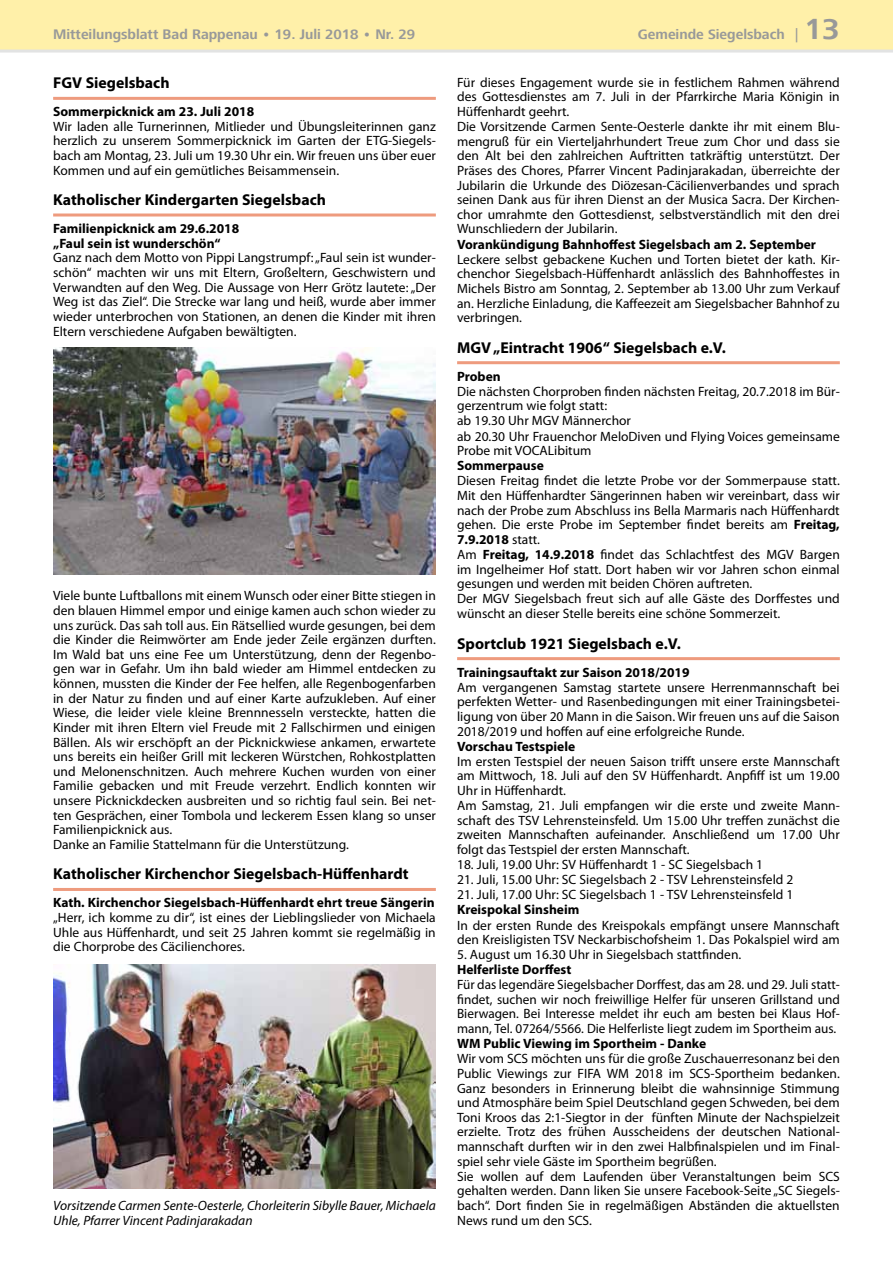
<style>
.page{position:relative;width:893px;height:1263px;background:#fff}
.page>*{position:absolute;margin:0;border:0;box-sizing:border-box;transform-origin:0 0}
.t1{font:700 15.75px "Myriad Pro";color:#000}
.t2{font:700 14.25px "Frutiger Next LT";color:#989999}
.t3{font:13.5px/14.7px "Myriad Pro";color:#000}
.t4{font:700 13.5px/14.9px "Myriad Pro";color:#000}
.t5{font:italic 13.5px/14.5px "Myriad Pro";color:#000}
.s1{font-family:"Futura BT";font-weight:500}
.s2{font-size:30px}
.s3{font-weight:700}
</style>
<div class="page">
<div style="left:0;top:0;width:893px;height:51px;background:#fff0a9"></div>
<hr style="left:0;top:50px;width:893px;height:3px;background:#e2e3e3">
<hr style="left:53px;top:97px;width:383px;height:3px;background:#ee9b7e">
<hr style="left:53px;top:213px;width:383px;height:3px;background:#ee9b7e">
<hr style="left:53px;top:888px;width:383px;height:3px;background:#ee9b7e">
<img style="left:53px;top:348px;width:383px;height:226px">
<img style="left:53px;top:965px;width:383px;height:223px">
<hr style="left:457px;top:361px;width:383px;height:3px;background:#ee9b7e">
<hr style="left:457px;top:657px;width:383px;height:3px;background:#ee9b7e">
<p class="t2" style="left:53px;top:26px;width:364px">Mitteilungsblatt Bad Rappenau • 19. Juli 2018 • Nr. 29</p>
<p class="t2" style="left:638px;top:26px;width:203px">Gemeinde Siegelsbach <span class="s1">|</span> <span class="s2">13</span></p>
<p class="t1" style="left:53px;top:73px;width:118px">FGV Siegelsbach</p>
<p class="t4" style="left:53px;top:104px;width:203px">Sommerpicknick am 23. Juli 2018</p>
<p class="t3" style="left:53px;top:119px;width:384px;text-align:justify">Wir laden alle Turnerinnen, Mitlieder und Übungsleiterinnen ganz herzlich zu unserem Sommerpicknick im Garten der ETG-Siegels&shy;bach am Montag, 23. Juli um 19.30 Uhr ein. Wir freuen uns über euer Kommen und auf ein gemütliches Beisammensein.</p>
<p class="t1" style="left:53px;top:189px;width:274px">Katholischer Kindergarten Siegelsbach</p>
<p class="t4" style="left:53px;top:220px;width:188px">Familienpicknick am 29.6.2018 „Faul sein ist wunderschön“</p>
<p class="t3" style="left:53px;top:250px;width:384px;text-align:justify">Ganz nach dem Motto von Pippi Langstrumpf: „Faul sein ist wunder&shy;schön“ machten wir uns mit Eltern, Großeltern, Geschwistern und Verwandten auf den Weg. Die Aussage von Herr Grötz lautete: „Der Weg ist das Ziel“. Die Strecke war lang und heiß, wurde aber immer wieder unterbrochen von Stationen, an denen die Kinder mit ihren Eltern verschiedene Aufgaben bewältigten.</p>
<p class="t3" style="left:457px;top:75px;width:384px">Für dieses Engagement wurde sie in festlichem Rahmen während des Gottesdienstes am 7. Juli in der Pfarrkirche Maria Königin in Hüffenhardt geehrt.<br>Die Vorsitzende Carmen Sente-Oesterle dankte ihr mit einem Blu&shy;mengruß für ein Vierteljahrhundert Treue zum Chor und dass sie den Alt bei den zahlreichen Auftritten tatkräftig unterstützt. Der Präses des Chores, Pfarrer Vincent Padinjarakadan, überreichte der Jubilarin die Urkunde des Diözesan-Cäcilienverbandes und sprach seinen Dank aus für ihren Dienst an der Musica Sacra. Der Kirchen&shy;chor umrahmte den Gottesdienst, selbstverständlich mit den drei Wunschliedern der Jubilarin.</p>
<p class="t4" style="left:457px;top:236px;width:360px">Vorankündigung Bahnhoffest Siegelsbach am 2. September</p>
<p class="t3" style="left:457px;top:252px;width:384px;text-align:justify">Leckere selbst gebackene Kuchen und Torten bietet der kath. Kir&shy;chenchor Siegelsbach-Hüffenhardt anlässlich des Bahnhoffestes in Michels Bistro am Sonntag, 2. September ab 13.00 Uhr zum Verkauf an. Herzliche Einladung, die Kaffeezeit am Siegelsbacher Bahnhof zu verbringen.</p>
<p class="t1" style="left:457px;top:337px;width:270px">MGV „Eintracht 1906“ Siegelsbach e.V.</p>
<p class="t4" style="left:457px;top:368px;width:45px">Proben</p>
<p class="t3" style="left:457px;top:384px;width:384px">Die nächsten Chorproben finden nächsten Freitag, 20.7.2018 im Bür&shy;gerzentrum wie folgt statt:<br>ab 19.30 Uhr MGV Männerchor<br>ab 20.30 Uhr Frauenchor MeloDiven und Flying Voices gemeinsame Probe mit VOCALibitum</p>
<p class="t4" style="left:457px;top:458px;width:88px">Sommerpause</p>
<p class="t3" style="left:457px;top:473px;width:384px">Diesen Freitag findet die letzte Probe vor der Sommerpause statt.<br>Mit den Hüffenhardter Sängerinnen haben wir vereinbart, dass wir nach der Probe zum Abschluss ins Bella Marmaris nach Hüffenhardt gehen. Die erste Probe im September findet bereits am <span class="s3">Freitag, 7.9.2018</span> statt.<br>Am <span class="s3">Freitag, 14.9.2018</span> findet das Schlachtfest des MGV Bargen im Ingelheimer Hof statt. Dort haben wir vor Jahren schon einmal gesungen und werden mit beiden Chören auftreten.<br>Der MGV Siegelsbach freut sich auf alle Gäste des Dorffestes und wünscht an dieser Stelle bereits eine schöne Sommerzeit.</p>
<p class="t1" style="left:457px;top:633px;width:225px">Sportclub 1921 Siegelsbach e.V.</p>
<p class="t4" style="left:457px;top:664px;width:234px">Trainingsauftakt zur Saison 2018/2019</p>
<p class="t3" style="left:457px;top:680px;width:384px;text-align:justify">Am vergangenen Samstag startete unsere Herrenmannschaft bei perfekten Wetter- und Rasenbedingungen mit einer Trainingsbetei&shy;ligung von über 20 Mann in die Saison. Wir freuen uns auf die Saison 2018/2019 und hoffen auf eine erfolgreiche Runde.</p>
<p class="t4" style="left:457px;top:738px;width:120px">Vorschau Testspiele</p>
<p class="t3" style="left:457px;top:754px;width:384px">Im ersten Testspiel der neuen Saison trifft unsere erste Mannschaft am Mittwoch, 18. Juli auf den SV Hüffenhardt. Anpfiff ist um 19.00<br>Uhr in Hüffenhardt.<br>Am Samstag, 21. Juli empfangen wir die erste und zweite Mann&shy;schaft des TSV Lehrensteinsfeld. Um 15.00 Uhr treffen zunächst die zweiten Mannschaften aufeinander. Anschließend um 17.00 Uhr folgt das Testspiel der ersten Mannschaft.</p>
<p class="t3" style="left:457px;top:857px;width:308px">18. Juli, 19.00 Uhr: SV Hüffenhardt 1 - SC Siegelsbach 1</p>
<p class="t3" style="left:457px;top:872px;width:338px">21. Juli, 15.00 Uhr: SC Siegelsbach 2 - TSV Lehrensteinsfeld 2</p>
<p class="t3" style="left:457px;top:887px;width:338px">21. Juli, 17.00 Uhr: SC Siegelsbach 1 - TSV Lehrensteinsfeld 1</p>
<p class="t4" style="left:457px;top:902px;width:124px">Kreispokal Sinsheim</p>
<p class="t3" style="left:457px;top:917px;width:384px">In der ersten Runde des Kreispokals empfängt unsere Mannschaft den Kreisligisten TSV Neckarbischofsheim 1. Das Pokalspiel wird am</p>
<p class="t3" style="left:457px;top:947px;width:286px">5. August um 16.30 Uhr in Siegelsbach stattfinden.</p>
<p class="t4" style="left:457px;top:961px;width:116px">Helferliste Dorffest</p>
<p class="t3" style="left:457px;top:977px;width:384px;text-align:justify">Für das legendäre Siegelsbacher Dorffest, das am 28. und 29. Juli statt&shy;findet, suchen wir noch freiwillige Helfer für unseren Grillstand und Bierwagen. Bei Interesse meldet ihr euch am besten bei Klaus Hof&shy;mann, Tel. 07264/5566. Die Helferliste liegt zudem im Sportheim aus.</p>
<p class="t4" style="left:457px;top:1036px;width:251px">WM Public Viewing im Sportheim - Danke</p>
<p class="t3" style="left:457px;top:1051px;width:384px">Wir vom SCS möchten uns für die große Zuschauerresonanz bei den Public Viewings zur FIFA WM 2018 im SCS-Sportheim bedanken.<br>Ganz besonders in Erinnerung bleibt die wahnsinnige Stimmung und Atmosphäre beim Spiel Deutschland gegen Schweden, bei dem Toni Kroos das 2:1-Siegtor in der fünften Minute der Nachspielzeit erzielte. Trotz des frühen Ausscheidens der deutschen National&shy;mannschaft durften wir in den zwei Halbfinalspielen und im Final&shy;spiel sehr viele Gäste im Sportheim begrüßen.<br>Sie wollen auf dem Laufenden über Veranstaltungen beim SCS gehalten werden. Dann liken Sie unsere Facebook-Seite „SC Siegels&shy;bach“. Dort finden Sie in regelmäßigen Abständen die aktuellsten News rund um den SCS.</p>
<p class="t3" style="left:53px;top:588px;width:384px">Viele bunte Luftballons mit einem Wunsch oder einer Bitte stiegen in den blauen Himmel empor und einige kamen auch schon wieder zu uns zurück. Das sah toll aus. Ein Rätsellied wurde gesungen, bei dem die Kinder die Reimwörter am Ende jeder Zeile ergänzen durften.<br>Im Wald bat uns eine Fee um Unterstützung, denn der Regenbo&shy;gen war in Gefahr. Um ihn bald wieder am Himmel entdecken zu können, mussten die Kinder der Fee helfen, alle Regenbogenfarben in der Natur zu finden und auf einer Karte aufzukleben. Auf einer Wiese, die leider viele kleine Brennnesseln versteckte, hatten die Kinder mit ihren Eltern viel Freude mit 2 Fallschirmen und einigen Bällen. Als wir erschöpft an der Picknickwiese ankamen, erwartete uns bereits ein heißer Grill mit leckeren Würstchen, Rohkostplatten und Melonenschnitzen. Auch mehrere Kuchen wurden von einer Familie gebacken und mit Freude verzehrt. Endlich konnten wir unsere Picknickdecken ausbreiten und so richtig faul sein. Bei net&shy;ten Gesprächen, einer Tombola und leckerem Essen klang so unser Familienpicknick aus.<br>Danke an Familie Stattelmann für die Unterstützung.</p>
<p class="t1" style="left:53px;top:864px;width:357px">Katholischer Kirchenchor Siegelsbach-Hüffenhardt</p>
<p class="t4" style="left:53px;top:895px;width:383px">Kath. Kirchenchor Siegelsbach-Hüffenhardt ehrt treue Sängerin</p>
<p class="t3" style="left:53px;top:910px;width:384px;text-align:justify">„Herr, ich komme zu dir“, ist eines der Lieblingslieder von Michaela Uhle aus Hüffenhardt, und seit 25 Jahren kommt sie regelmäßig in die Chorprobe des Cäcilienchores.</p>
<p class="t5" style="left:53px;top:1198px;width:384px">Vorsitzende Carmen Sente-Oesterle, Chorleiterin Sibylle Bauer, Michaela<br>Uhle, Pfarrer Vincent Padinjarakadan</p>
</div>
